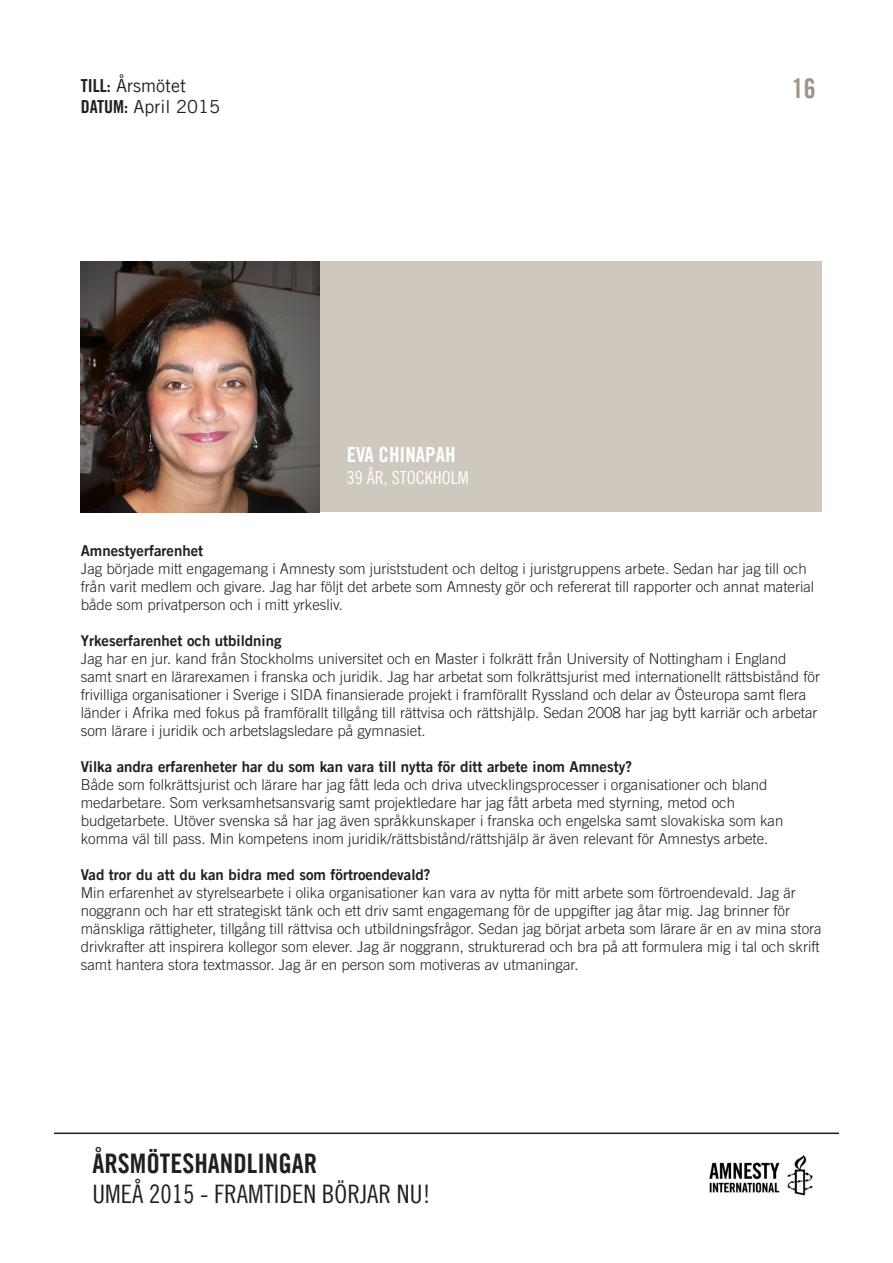
<style>
.page{position:relative;width:893px;height:1263px;background:#fff}
.page>*{position:absolute;margin:0;border:0;box-sizing:border-box;transform-origin:0 0}
.t1{font:27px "Amnesty Trade Gothic Bd Cn 20";color:#231f20}
.t2{font:27px "Amnesty Trade Gothic Bd Cn 20";color:#a0948a}
.t3{font:25.5px "Amnesty Trade Gothic Cn 18";color:#231f20}
.t4{font:21px "Amnesty Trade Gothic Bd Cn 20";color:#fff}
.t5{font:18px/21.6px "Amnesty Trade Gothic";color:#231f20}
.t6{font:18px "Amnesty Trade Gothic Cn 18";color:#fff}
.t7{font:300 15px/18px "Amnesty Trade Gothic";color:#231f20}
.t8{font:15px "Amnesty Trade Gothic Bd 2";color:#231f20}
.s1{font-family:"Amnesty Trade Gothic Bd Cn 20"}
</style>
<div class="page">
<hr style="left:54px;top:1132px;width:785px;height:2px;background:#231f20">
<img style="left:709px;top:1154px;width:104px;height:42px">
<div style="left:81px;top:261px;width:741px;height:251px;background:#cfc8be"></div>
<img style="left:81px;top:261px;width:239px;height:251px">
<p class="t5" style="left:81px;top:74px;width:141px"><span class="s1">TILL:</span> Årsmötet<br><span class="s1">DATUM:</span> April 2015</p>
<p class="t4" style="left:347px;top:442px;width:110px">EVA CHINAPAH</p>
<p class="t6" style="left:347px;top:467px;width:123px">39 ÅR, STOCKHOLM</p>
<p class="t2" style="left:792px;top:72px;width:25px">16</p>
<p class="t8" style="left:81px;top:541px;width:124px">Amnestyerfarenhet</p>
<p class="t7" style="left:81px;top:559px;width:735px">Jag började mitt engagemang i Amnesty som juriststudent och deltog i juristgruppens arbete. Sedan har jag till och från varit medlem och givare. Jag har följt det arbete som Amnesty gör och refererat till rapporter och annat material både som privatperson och i mitt yrkesliv.</p>
<p class="t8" style="left:81px;top:631px;width:202px">Yrkeserfarenhet och utbildning</p>
<p class="t7" style="left:81px;top:649px;width:741px">Jag har en jur. kand från Stockholms universitet och en Master i folkrätt från University of Nottingham i England samt snart en lärarexamen i franska och juridik. Jag har arbetat som folkrättsjurist med internationellt rättsbistånd för frivilliga organisationer i Sverige i SIDA finansierade projekt i framförallt Ryssland och delar av Östeuropa samt flera länder i Afrika med fokus på framförallt tillgång till rättvisa och rättshjälp. Sedan 2008 har jag bytt karriär och arbetar som lärare i juridik och arbetslagsledare på gymnasiet.</p>
<p class="t8" style="left:81px;top:757px;width:553px">Vilka andra erfarenheter har du som kan vara till nytta för ditt arbete inom Amnesty?</p>
<p class="t7" style="left:81px;top:775px;width:688px">Både som folkrättsjurist och lärare har jag fått leda och driva utvecklingsprocesser i organisationer och bland</p>
<p class="t7" style="left:81px;top:793px;width:656px">medarbetare. Som verksamhetsansvarig samt projektledare har jag fått arbeta med styrning, metod och</p>
<p class="t7" style="left:81px;top:811px;width:704px">budgetarbete. Utöver svenska så har jag även språkkunskaper i franska och engelska samt slovakiska som kan</p>
<p class="t7" style="left:81px;top:829px;width:689px">komma väl till pass. Min kompetens inom juridik/rättsbistånd/rättshjälp är även relevant för Amnestys arbete.</p>
<p class="t8" style="left:81px;top:865px;width:351px">Vad tror du att du kan bidra med som förtroendevald?</p>
<p class="t7" style="left:81px;top:883px;width:742px">Min erfarenhet av styrelsearbete i olika organisationer kan vara av nytta för mitt arbete som förtroendevald. Jag är noggrann och har ett strategiskt tänk och ett driv samt engagemang för de uppgifter jag åtar mig. Jag brinner för mänskliga rättigheter, tillgång till rättvisa och utbildningsfrågor. Sedan jag börjat arbeta som lärare är en av mina stora drivkrafter att inspirera kollegor som elever. Jag är noggrann, strukturerad och bra på att formulera mig i tal och skrift samt hantera stora textmassor. Jag är en person som motiveras av utmaningar.</p>
<h1 class="t1" style="left:92px;top:1147px;width:226px">ÅRSMÖTESHANDLINGAR</h1>
<h2 class="t3" style="left:92px;top:1179px;width:340px">UMEÅ 2015 - FRAMTIDEN BÖRJAR NU!</h2>
</div>
